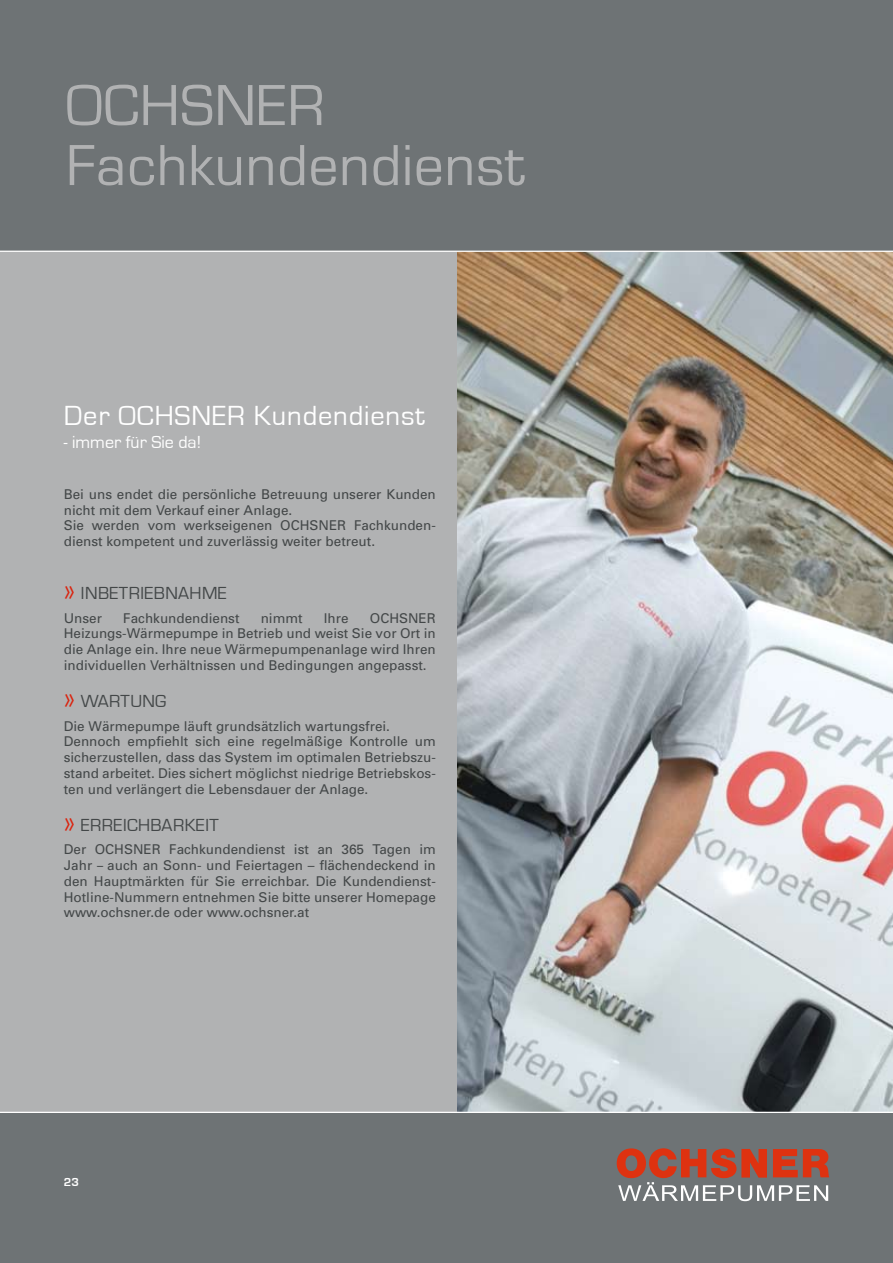
<style>
.page{position:relative;width:893px;height:1263px;background:#fff}
.page>*{position:absolute;margin:0;border:0;box-sizing:border-box;transform-origin:0 0}
.t1{font:60px/60px "Eurostile";letter-spacing:.01em;color:#b1b2b3}
.t2{font:28.5px "Eurostile";letter-spacing:.03em;color:#fff}
.t3{font:18px "Eurostile T";letter-spacing:.025em;color:#434748}
.t4{font:18px "Eurostile";color:#fff}
.t5{font:13.5px/15.8px "Univers";color:#434748}
.t6{font:700 12px "Eurostile";color:#fff}
.s1{font-size:25.5px;color:#da230e}
</style>
<div class="page">
<div style="left:0;top:249px;width:893px;height:888px;background:#b1b2b3"></div>
<div style="left:0;top:0;width:893px;height:250px;background:#6e7375"></div>
<div style="left:0;top:1113px;width:893px;height:150px;background:#6e7375"></div>
<svg style="left:617px;top:1148px;width:212px;height:53px"></svg>
<img style="left:457px;top:252px;width:436px;height:860px">
<hr style="left:0;top:251px;width:893px;height:1px;background:#fff">
<hr style="left:0;top:1112px;width:893px;height:1px;background:#fff">
<h1 class="t1" style="left:66px;top:77px;width:460px">OCHSNER<br>Fachkundendienst</h1>
<h2 class="t2" style="left:64px;top:400px;width:362px">Der OCHSNER Kundendienst</h2>
<h3 class="t4" style="left:64px;top:432px;width:139px">- immer für Sie da!</h3>
<p class="t5" style="left:64px;top:486px;width:374px">Bei uns endet die persönliche Betreuung unserer Kunden nicht mit dem Verkauf einer Anlage.<br>Sie werden vom werkseigenen OCHSNER Fachkunden&shy;dienst kompetent und zuverlässig weiter betreut.</p>
<h3 class="t3" style="left:64px;top:584px;width:165px"><span class="s1">»</span> INBETRIEBNAHME</h3>
<p class="t5" style="left:64px;top:610px;width:40px">Unser</p>
<p class="t5" style="left:123px;top:610px;width:118px">Fachkundendienst</p>
<p class="t5" style="left:261px;top:610px;width:43px">nimmt</p>
<p class="t5" style="left:324px;top:610px;width:26px">Ihre</p>
<p class="t5" style="left:64px;top:610px;width:374px;text-align:justify;text-indent:306px">OCHSNER Heizungs-Wärmepumpe in Betrieb und weist Sie vor Ort in die Anlage ein. Ihre neue Wärmepumpenanlage wird Ihren individuellen Verhältnissen und Bedingungen angepasst.</p>
<h3 class="t3" style="left:64px;top:692px;width:104px"><span class="s1">»</span> WARTUNG</h3>
<p class="t5" style="left:64px;top:718px;width:374px">Die Wärmepumpe läuft grundsätzlich wartungsfrei.<br>Dennoch empfiehlt sich eine regelmäßige Kontrolle um sicherzustellen, dass das System im optimalen Betriebszu&shy;stand arbeitet. Dies sichert möglichst niedrige Betriebskos&shy;ten und verlängert die Lebensdauer der Anlage.</p>
<h3 class="t3" style="left:64px;top:815px;width:156px"><span class="s1">»</span> ERREICHBARKEIT</h3>
<p class="t5" style="left:64px;top:841px;width:374px;text-align:justify">Der OCHSNER Fachkundendienst ist an 365 Tagen im Jahr – auch an Sonn- und Feiertagen – flächendeckend in den Hauptmärkten für Sie erreichbar. Die Kundendienst-Hotline-Nummern entnehmen Sie bitte unserer Homepage www.ochsner.de oder www.ochsner.at</p>
<p class="t6" style="left:64px;top:1175px;width:17px">23</p>
</div>
